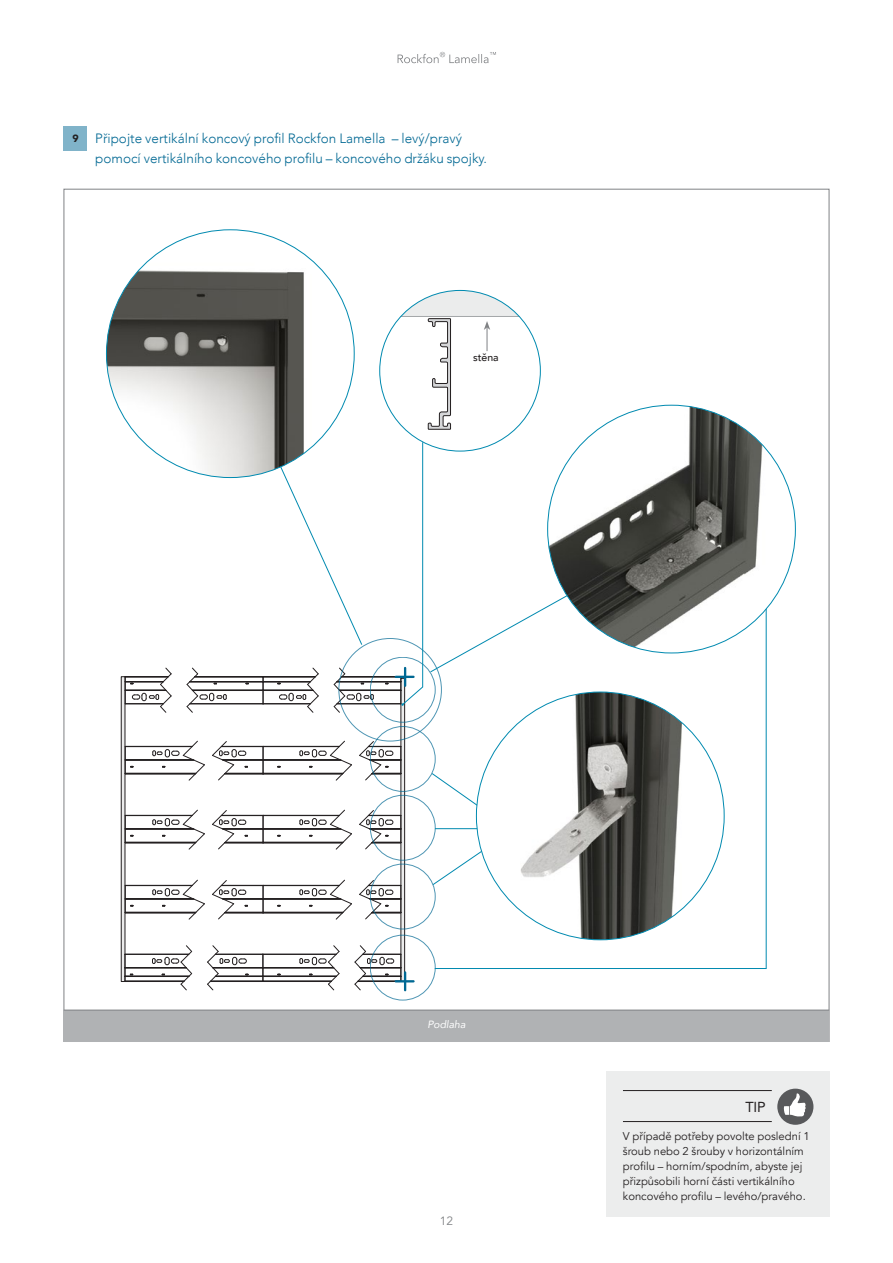
<style>
.page{position:relative;width:893px;height:1263px;background:#fff}
.page>*{position:absolute;margin:0;border:0;box-sizing:border-box;transform-origin:0 0}
.t1{font:14.4px "Avenir";color:#231f20}
.t2{font:300 13.5px/19.5px "Avenir";color:#006893}
.t3{font:12px "Avenir";color:#808285}
.t4{font:11.25px/15px "Avenir";color:#231f20}
.t5{font:italic 10.5px "Avenir";color:#fff}
.t6{font:500 10.5px "Avenir";color:#231f20}
.t7{font:900 10.5px "Avenir";color:#231f20}
</style>
<div class="page">
<svg style="left:398px;top:52px;width:98px;height:11px"></svg>
<div style="left:64px;top:1010px;width:765px;height:32px;background:#b0b2b4"></div>
<hr style="left:64px;top:1010px;width:765px;height:1px;background:#808285">
<div style="left:401px;top:678px;width:4px;height:303px;border:1px solid #231f20"></div>
<hr style="left:263px;top:968px;width:71px;height:1px;background:#231f20">
<hr style="left:263px;top:976px;width:73px;height:1px;background:#231f20">
<hr style="left:263px;top:967px;width:70px;height:1px;background:#231f20">
<hr style="left:263px;top:981px;width:68px;height:1px;background:#231f20">
<hr style="left:263px;top:954px;width:73px;height:1px;background:#231f20">
<svg style="left:300px;top:945px;width:39px;height:45px"></svg>
<hr style="left:263px;top:899px;width:78px;height:1px;background:#231f20">
<hr style="left:263px;top:898px;width:77px;height:1px;background:#231f20">
<hr style="left:263px;top:912px;width:79px;height:1px;background:#231f20">
<hr style="left:263px;top:885px;width:76px;height:1px;background:#231f20">
<svg style="left:300px;top:880px;width:52px;height:39px"></svg>
<svg style="left:359px;top:880px;width:43px;height:39px"></svg>
<hr style="left:263px;top:829px;width:78px;height:1px;background:#231f20">
<hr style="left:263px;top:828px;width:77px;height:1px;background:#231f20">
<hr style="left:263px;top:842px;width:79px;height:1px;background:#231f20">
<hr style="left:263px;top:815px;width:76px;height:1px;background:#231f20">
<svg style="left:300px;top:810px;width:52px;height:39px"></svg>
<svg style="left:359px;top:810px;width:43px;height:39px"></svg>
<hr style="left:263px;top:760px;width:78px;height:1px;background:#231f20">
<hr style="left:263px;top:759px;width:77px;height:1px;background:#231f20">
<hr style="left:263px;top:773px;width:79px;height:1px;background:#231f20">
<hr style="left:263px;top:746px;width:76px;height:1px;background:#231f20">
<svg style="left:300px;top:741px;width:52px;height:39px"></svg>
<svg style="left:359px;top:741px;width:43px;height:39px"></svg>
<hr style="left:342px;top:677px;width:59px;height:1px;background:#231f20">
<hr style="left:337px;top:682px;width:64px;height:1px;background:#231f20">
<hr style="left:337px;top:681px;width:64px;height:1px;background:#231f20">
<hr style="left:340px;top:690px;width:61px;height:1px;background:#231f20">
<hr style="left:342px;top:676px;width:59px;height:1px;background:#231f20">
<hr style="left:337px;top:703px;width:64px;height:1px;background:#231f20">
<hr style="left:337px;top:704px;width:64px;height:1px;background:#231f20">
<hr style="left:263px;top:677px;width:52px;height:1px;background:#231f20">
<hr style="left:263px;top:682px;width:47px;height:1px;background:#231f20">
<hr style="left:263px;top:681px;width:47px;height:1px;background:#231f20">
<hr style="left:263px;top:690px;width:50px;height:1px;background:#231f20">
<hr style="left:263px;top:676px;width:53px;height:1px;background:#231f20">
<hr style="left:263px;top:703px;width:48px;height:1px;background:#231f20">
<hr style="left:263px;top:704px;width:47px;height:1px;background:#231f20">
<svg style="left:278px;top:668px;width:41px;height:44px"></svg>
<svg style="left:334px;top:668px;width:40px;height:44px"></svg>
<hr style="left:125px;top:968px;width:61px;height:1px;background:#231f20">
<hr style="left:125px;top:976px;width:64px;height:1px;background:#231f20">
<hr style="left:125px;top:967px;width:61px;height:1px;background:#231f20">
<hr style="left:125px;top:981px;width:59px;height:1px;background:#231f20">
<hr style="left:125px;top:954px;width:64px;height:1px;background:#231f20">
<svg style="left:125px;top:955px;width:8px;height:26px"></svg>
<hr style="left:213px;top:968px;width:50px;height:1px;background:#231f20">
<hr style="left:215px;top:976px;width:48px;height:1px;background:#231f20">
<hr style="left:213px;top:967px;width:50px;height:1px;background:#231f20">
<hr style="left:210px;top:981px;width:53px;height:1px;background:#231f20">
<hr style="left:215px;top:954px;width:48px;height:1px;background:#231f20">
<svg style="left:263px;top:955px;width:1px;height:26px"></svg>
<svg style="left:207px;top:945px;width:41px;height:45px"></svg>
<svg style="left:152px;top:945px;width:40px;height:45px"></svg>
<div style="left:121px;top:677px;width:4px;height:304px;border:1px solid #231f20"></div>
<hr style="left:223px;top:899px;width:40px;height:1px;background:#231f20">
<hr style="left:222px;top:898px;width:41px;height:1px;background:#231f20">
<hr style="left:225px;top:912px;width:38px;height:1px;background:#231f20">
<hr style="left:222px;top:885px;width:41px;height:1px;background:#231f20">
<svg style="left:263px;top:886px;width:1px;height:28px"></svg>
<hr style="left:125px;top:899px;width:69px;height:1px;background:#231f20">
<hr style="left:125px;top:898px;width:68px;height:1px;background:#231f20">
<hr style="left:125px;top:912px;width:70px;height:1px;background:#231f20">
<hr style="left:125px;top:885px;width:67px;height:1px;background:#231f20">
<svg style="left:125px;top:886px;width:8px;height:28px"></svg>
<svg style="left:153px;top:880px;width:52px;height:39px"></svg>
<svg style="left:212px;top:880px;width:36px;height:39px"></svg>
<hr style="left:223px;top:829px;width:40px;height:1px;background:#231f20">
<hr style="left:222px;top:828px;width:41px;height:1px;background:#231f20">
<hr style="left:225px;top:842px;width:38px;height:1px;background:#231f20">
<hr style="left:222px;top:815px;width:41px;height:1px;background:#231f20">
<svg style="left:263px;top:816px;width:1px;height:28px"></svg>
<hr style="left:125px;top:829px;width:69px;height:1px;background:#231f20">
<hr style="left:125px;top:828px;width:68px;height:1px;background:#231f20">
<hr style="left:125px;top:842px;width:70px;height:1px;background:#231f20">
<hr style="left:125px;top:815px;width:67px;height:1px;background:#231f20">
<svg style="left:125px;top:816px;width:8px;height:28px"></svg>
<svg style="left:153px;top:810px;width:52px;height:39px"></svg>
<svg style="left:212px;top:810px;width:36px;height:39px"></svg>
<hr style="left:223px;top:760px;width:40px;height:1px;background:#231f20">
<hr style="left:222px;top:759px;width:41px;height:1px;background:#231f20">
<hr style="left:225px;top:773px;width:38px;height:1px;background:#231f20">
<hr style="left:222px;top:746px;width:41px;height:1px;background:#231f20">
<svg style="left:263px;top:747px;width:1px;height:28px"></svg>
<hr style="left:125px;top:760px;width:69px;height:1px;background:#231f20">
<hr style="left:125px;top:759px;width:68px;height:1px;background:#231f20">
<hr style="left:125px;top:773px;width:70px;height:1px;background:#231f20">
<hr style="left:125px;top:746px;width:67px;height:1px;background:#231f20">
<svg style="left:125px;top:747px;width:8px;height:28px"></svg>
<svg style="left:153px;top:741px;width:52px;height:39px"></svg>
<svg style="left:212px;top:741px;width:36px;height:39px"></svg>
<hr style="left:195px;top:677px;width:68px;height:1px;background:#231f20">
<hr style="left:190px;top:682px;width:73px;height:1px;background:#231f20">
<hr style="left:190px;top:681px;width:73px;height:1px;background:#231f20">
<hr style="left:193px;top:690px;width:70px;height:1px;background:#231f20">
<hr style="left:195px;top:676px;width:68px;height:1px;background:#231f20">
<hr style="left:190px;top:703px;width:73px;height:1px;background:#231f20">
<hr style="left:190px;top:704px;width:73px;height:1px;background:#231f20">
<svg style="left:263px;top:678px;width:1px;height:27px"></svg>
<svg style="left:125px;top:668px;width:46px;height:44px"></svg>
<svg style="left:187px;top:668px;width:40px;height:44px"></svg>
<svg style="left:355px;top:945px;width:59px;height:45px"></svg>
<div style="left:370px;top:935px;width:65px;height:65px;border:1px solid #006893;border-radius:50%"></div>
<div style="left:370px;top:864px;width:65px;height:65px;border:1px solid #006893;border-radius:50%"></div>
<div style="left:370px;top:795px;width:65px;height:65px;border:1px solid #006893;border-radius:50%"></div>
<div style="left:370px;top:726px;width:65px;height:66px;border:1px solid #006893;border-radius:50%"></div>
<img style="left:106px;top:230px;width:248px;height:247px;border-radius:124px">
<svg style="left:396px;top:442px;width:27px;height:264px"></svg>
<svg style="left:400px;top:290px;width:120px;height:26px;fill:#ebecec"></svg>
<hr style="left:380px;top:316px;width:157px;height:1px;background:#a5a8aa">
<svg style="left:428px;top:318px;width:23px;height:112px"></svg>
<svg style="left:484px;top:321px;width:6px;height:30px"></svg>
<svg style="left:280px;top:466px;width:83px;height:179px"></svg>
<svg style="left:434px;top:603px;width:333px;height:366px"></svg>
<svg style="left:430px;top:594px;width:138px;height:79px"></svg>
<img style="left:548px;top:405px;width:247px;height:248px;border-radius:124px">
<div style="left:64px;top:126px;width:23px;height:25px;background:#80b3c9"></div>
<div style="left:606px;top:1071px;width:223px;height:146px;background:#eceded"></div>
<hr style="left:623px;top:1090px;width:149px;height:1px;background:#231f20">
<hr style="left:623px;top:1121px;width:149px;height:1px;background:#231f20">
<div style="left:777px;top:1089px;width:36px;height:36px;background:#58595b;border-radius:50%"></div>
<svg style="left:784px;top:1093px;width:22px;height:23px"></svg>
<p class="t7" style="left:72px;top:130px;width:8px">9</p>
<p class="t2" style="left:95px;top:129px;width:393px">Připojte vertikální koncový profil Rockfon Lamella – levý/pravý pomocí vertikálního koncového profilu – koncového držáku spojky.</p>
<p class="t6" style="left:473px;top:348px;width:27px">stěna</p>
<p class="t5" style="left:427px;top:1018px;width:40px">Podlaha</p>
<p class="t3" style="left:440px;top:1213px;width:15px">12</p>
<p class="t1" style="left:745px;top:1095px;width:22px">TIP</p>
<p class="t4" style="left:623px;top:1128px;width:188px">V případě potřeby povolte poslední 1 šroub nebo 2 šrouby v horizontálním profilu – horním/spodním, abyste jej přizpůsobili horní části vertikálního koncového profilu – levého/pravého.</p>
</div>
